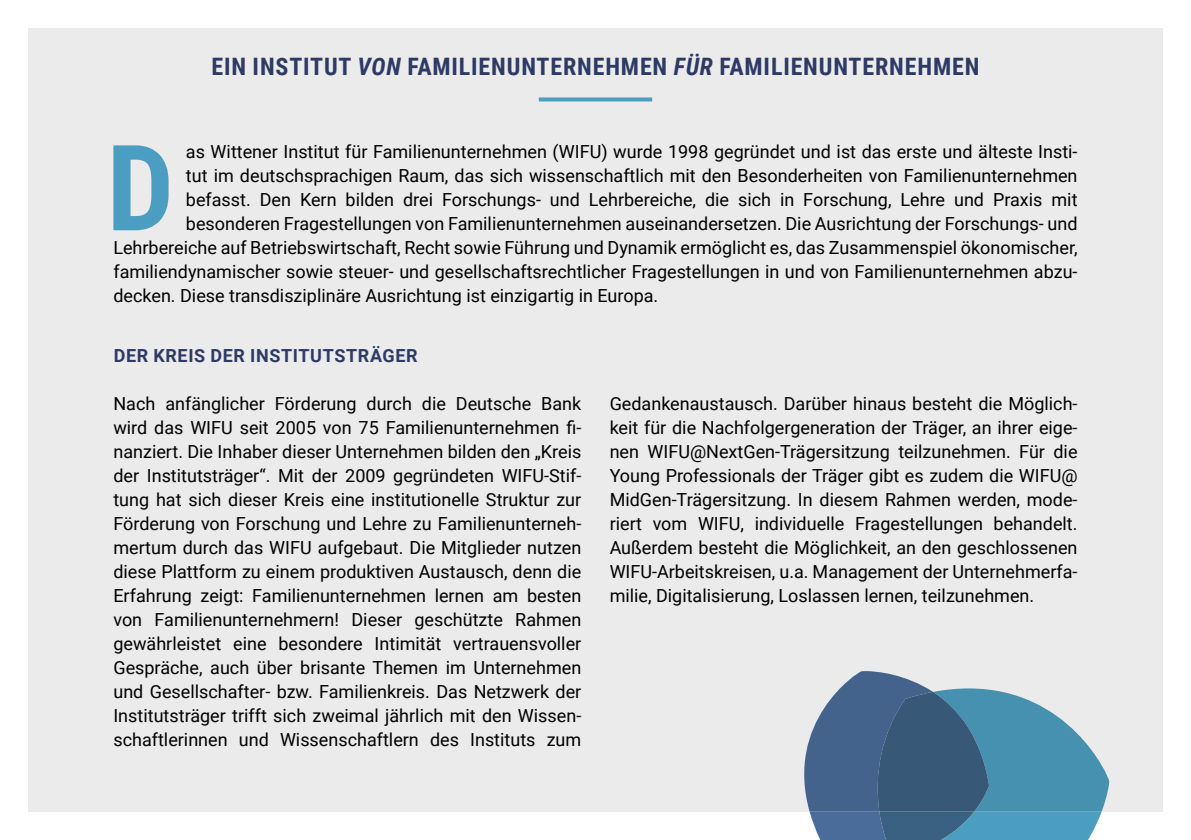
<style>
.page{position:relative;width:1191px;height:840px;background:#fff}
.page>*{position:absolute;margin:0;border:0;box-sizing:border-box;transform-origin:0 0}
.t1{font:700 119.2px "Roboto Condensed";color:#4b9ec1}
.t2{font:700 24px "Roboto Condensed";letter-spacing:.035em;color:#2c3a65}
.t3{font:18px/24px "Roboto";color:#000;text-align:justify}
.t4{font:700 18px "Roboto";letter-spacing:.035em;color:#2c3a65}
.s1{font-style:italic}
</style>
<div class="page">
<div style="left:28px;top:28px;width:1134px;height:783px;background:#ebebeb"></div>
<svg style="left:539px;top:97px;width:113px;height:4px"></svg>
<svg style="left:784px;top:671px;width:325px;height:168px"></svg>
<h2 class="t2" style="left:212px;top:49px;width:769px">EIN INSTITUT <span class="s1">VON</span> FAMILIENUNTERNEHMEN <span class="s1">FÜR</span> FAMILIENUNTERNEHMEN</h2>
<h1 class="t1" style="left:107px;top:104px;width:69px">D</h1>
<p class="t3" style="left:186px;top:139px;width:893px">as Wittener Institut für Familienunternehmen (WIFU) wurde 1998 gegründet und ist das erste und älteste Insti-</p>
<p class="t3" style="left:186px;top:163px;width:893px">tut im deutschsprachigen Raum, das sich wissenschaftlich mit den Besonderheiten von Familienunternehmen</p>
<p class="t3" style="left:186px;top:187px;width:893px">befasst. Den Kern bilden drei Forschungs- und Lehrbereiche, die sich in Forschung, Lehre und Praxis mit</p>
<p class="t3" style="left:186px;top:211px;width:893px">besonderen Fragestellungen von Familienunternehmen auseinandersetzen. Die Ausrichtung der Forschungs- und</p>
<p class="t3" style="left:113px;top:235px;width:965px">Lehrbereiche auf Betriebswirtschaft, Recht sowie Führung und Dynamik ermöglicht es, das Zusammenspiel ökonomischer,</p>
<p class="t3" style="left:113px;top:259px;width:965px">familiendynamischer sowie steuer- und gesellschaftsrechtlicher Fragestellungen in und von Familienunternehmen abzu-</p>
<p class="t3" style="left:113px;top:283px;width:546px">decken. Diese transdisziplinäre Ausrichtung ist einzigartig in Europa.</p>
<p class="t4" style="left:114px;top:342px;width:305px">DER KREIS DER INSTITUTSTRÄGER</p>
<p class="t3" style="left:113px;top:390px;width:469px">Nach anfänglicher Förderung durch die Deutsche Bank wird das WIFU seit 2005 von 75 Familienunternehmen fi&shy;nanziert. Die Inhaber dieser Unternehmen bilden den „Kreis der Institutsträger“. Mit der 2009 gegründeten WIFU-Stif&shy;tung hat sich dieser Kreis eine institutionelle Struktur zur Förderung von Forschung und Lehre zu Familienunterneh&shy;mertum durch das WIFU aufgebaut. Die Mitglieder nutzen diese Plattform zu einem produktiven Austausch, denn die Erfahrung zeigt: Familienunternehmen lernen am besten von Familienunternehmern! Dieser geschützte Rahmen gewährleistet eine besondere Intimität vertrauensvoller Gespräche, auch über brisante Themen im Unternehmen und Gesellschafter- bzw. Familienkreis. Das Netzwerk der Institutsträger trifft sich zweimal jährlich mit den Wissen&shy;schaftlerinnen und Wissenschaftlern des Instituts zum</p>
<p class="t3" style="left:609px;top:390px;width:469px">Gedankenaustausch. Darüber hinaus besteht die Möglich&shy;keit für die Nachfolgergeneration der Träger, an ihrer eige&shy;nen WIFU@NextGen-Trägersitzung teilzunehmen. Für die Young Professionals der Träger gibt es zudem die WIFU@ MidGen-Trägersitzung. In diesem Rahmen werden, mode&shy;riert vom WIFU, individuelle Fragestellungen behandelt.<br>Außerdem besteht die Möglichkeit, an den geschlossenen WIFU-Arbeitskreisen, u.a. Management der Unternehmerfa&shy;milie, Digitalisierung, Loslassen lernen, teilzunehmen.</p>
</div>
